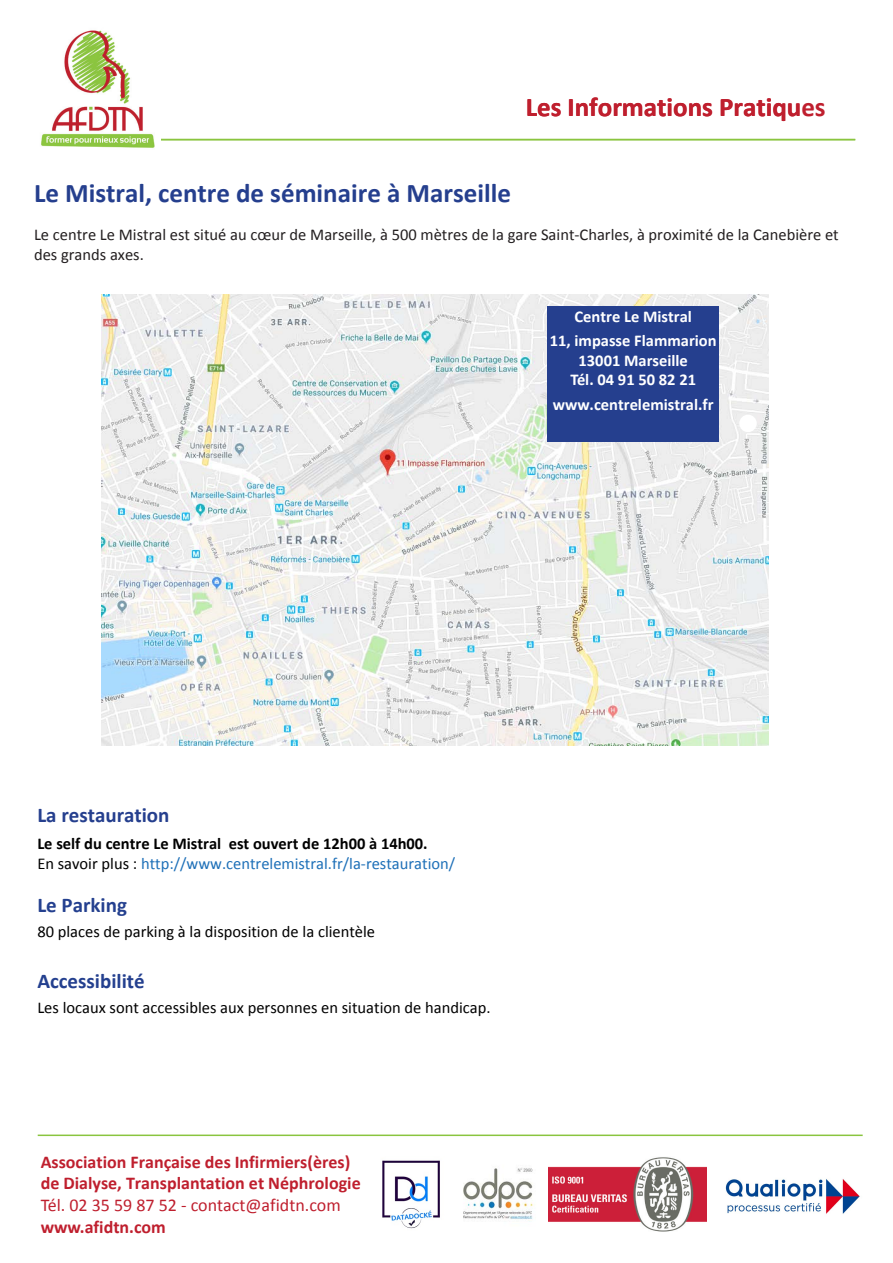
<style>
.page{position:relative;width:893px;height:1263px;background:#fff}
.page>*{position:absolute;margin:0;border:0;box-sizing:border-box;transform-origin:0 0}
.t1{font:700 27px "Calibri";color:#253f8e}
.t2{font:700 27px "Calibri";color:#bf1f2e}
.t3{font:700 21px "Calibri";color:#24408f}
.t4{font:700 21px "Calibri";color:#253f8e}
.t5{font:700 18px/21.6px "Calibri";color:#bf1f2e}
.t6{font:18px "Calibri";color:#bf1f2e}
.t7{font:16.5px/19.8px "Calibri";color:#231f20}
.t8{font:700 16.5px/19.8px "Calibri";color:#000}
.t9{font:16.5px "Calibri";color:#000}
.t10{font:700 16.5px/23.4px "Calibri";color:#fff;text-align:center}
.s1{font-weight:400}
.s2{font-weight:400;color:#1e70b8}
</style>
<div class="page">
<img style="left:101px;top:295px;width:668px;height:451px">
<hr style="left:38px;top:1134px;width:825px;height:2px;background:#8ac53f">
<hr style="left:38px;top:139px;width:817px;height:1px;background:#8ac53f">
<img style="left:38px;top:30px;width:123px;height:118px">
<div style="left:547px;top:307px;width:172px;height:135px;background:#253f8e"></div>
<div style="left:739px;top:415px;width:18px;height:17px;background:#fff;border-radius:50%"></div>
<img style="left:382px;top:1157px;width:325px;height:75px">
<img style="left:725px;top:1179px;width:135px;height:35px">
<h1 class="t2" style="left:526px;top:88px;width:302px">Les Informations Pratiques</h1>
<h1 class="t1" style="left:34px;top:174px;width:478px">Le Mistral, centre de séminaire à Marseille</h1>
<p class="t7" style="left:34px;top:224px;width:806px">Le centre Le Mistral est situé au cœur de Marseille, à 500 mètres de la gare Saint-Charles, à proximité de la Canebière et des grands axes.</p>
<p class="t10" style="left:550px;top:305px;width:168px">Centre Le Mistral<br>11, impasse Flammarion</p>
<p class="t10" style="left:570px;top:350px;width:127px;line-height:19.8px">13001 Marseille<br>Tél. 04 91 50 82 21</p>
<p class="t10" style="left:553px;top:392px;width:162px">www.centrelemistral.fr</p>
<p class="t4" style="left:37px;top:800px;width:134px">La restauration</p>
<p class="t8" style="left:37px;top:833px;width:419px">Le self du centre Le Mistral est ouvert de 12h00 à 14h00.<br><span class="s1">En savoir plus :</span> <span class="s2">http://www.centrelemistral.fr/la-restauration/</span></p>
<p class="t3" style="left:37px;top:890px;width:91px">Le Parking</p>
<p class="t9" style="left:37px;top:920px;width:339px">80 places de parking à la disposition de la clientèle</p>
<p class="t3" style="left:37px;top:966px;width:109px">Accessibilité</p>
<p class="t9" style="left:37px;top:996px;width:455px">Les locaux sont accessibles aux personnes en situation de handicap.</p>
<p class="t5" style="left:41px;top:1150px;width:322px">Association Française des Infirmiers(ères) de Dialyse, Transplantation et Néphrologie</p>
<p class="t6" style="left:41px;top:1192px;width:302px">Tél. 02 35 59 87 52 - contact@afidtn.com</p>
<p class="t5" style="left:41px;top:1215px;width:127px">www.afidtn.com</p>
</div>
